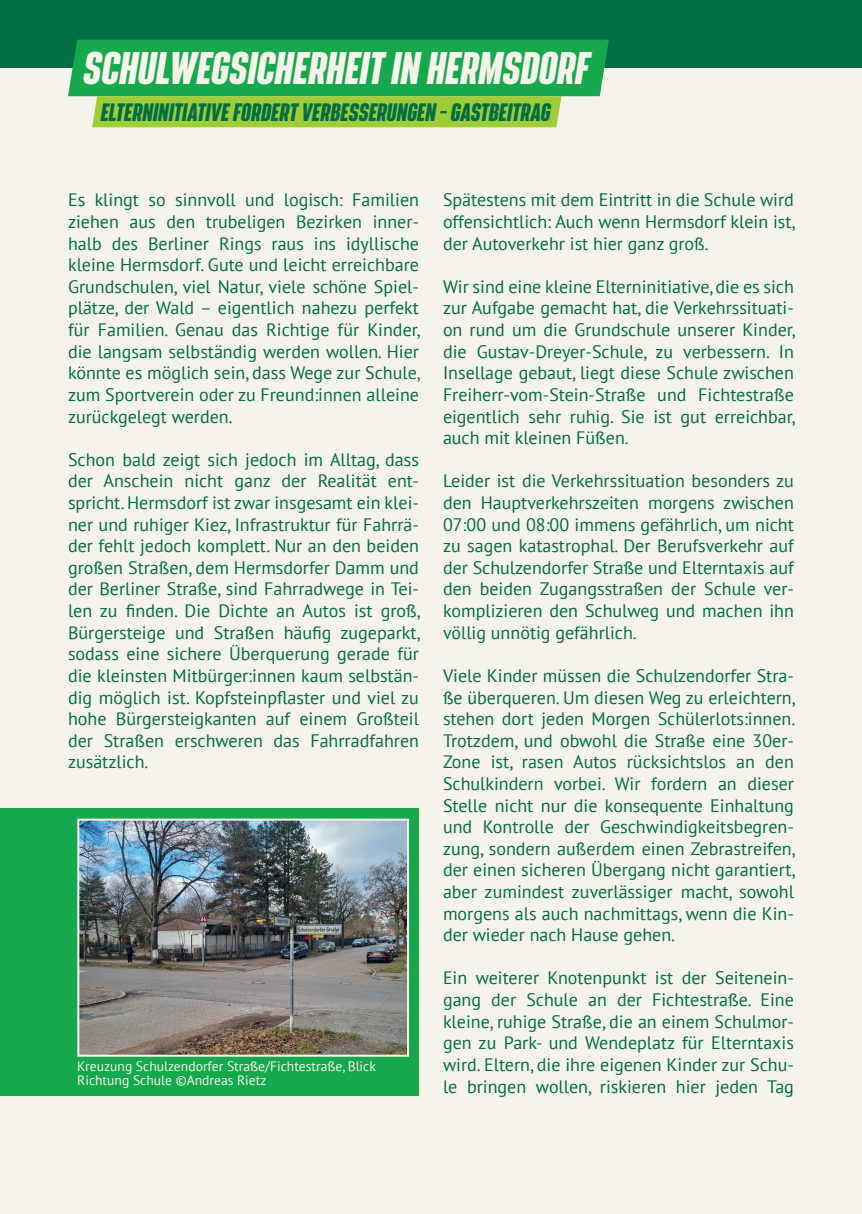
<style>
.page{position:relative;width:862px;height:1214px;background:#fff}
.page>*{position:absolute;margin:0;border:0;box-sizing:border-box;transform-origin:0 0}
.t1{font:italic 700 40px "Bereit";color:#f6f3eb}
.t2{font:italic 700 22px "Bereit";color:#006e44}
.t3{font:18px/21.6px "PT Sans";color:#006e44;text-align:justify}
.t4{font:13.6px/13.6px "PT Sans";color:#f6f3eb}
</style>
<div class="page">
<div style="left:0;top:0;width:862px;height:1213px;background:#f6f3eb"></div>
<div style="left:0;top:0;width:862px;height:68px;background:#006e44"></div>
<div style="left:0;top:808px;width:419px;height:287px;background:#15a84c"></div>
<img style="left:80px;top:821px;width:326px;height:232px">
<div style="left:77px;top:818px;width:332px;height:238px;border:2px solid #f6f3eb"></div>
<svg style="left:68px;top:40px;width:541px;height:87px;background:#4cb64f"></svg>
<h1 class="t1" style="left:84px;top:44px;width:508px">SCHULWEGSICHERHEIT IN HERMSDORF</h1>
<p class="t2" style="left:101px;top:99px;width:451px">ELTERNINITIATIVE FORDERT VERBESSERUNGEN – GASTBEITRAG</p>
<p class="t3" style="left:68px;top:189px;width:354px">Es klingt so sinnvoll und logisch: Familien ziehen aus den trubeligen Bezirken inner&shy;halb des Berliner Rings raus ins idyllische kleine Hermsdorf. Gute und leicht erreichbare Grundschulen, viel Natur, viele schöne Spiel&shy;plätze, der Wald – eigentlich nahezu perfekt für Familien. Genau das Richtige für Kinder, die langsam selbständig werden wollen. Hier könnte es möglich sein, dass Wege zur Schule, zum Sportverein oder zu Freund:innen alleine zurückgelegt werden.</p>
<p class="t3" style="left:68px;top:448px;width:354px">Schon bald zeigt sich jedoch im Alltag, dass der Anschein nicht ganz der Realität ent&shy;spricht. Hermsdorf ist zwar insgesamt ein klei&shy;ner und ruhiger Kiez, Infrastruktur für Fahrrä&shy;der fehlt jedoch komplett. Nur an den beiden großen Straßen, dem Hermsdorfer Damm und der Berliner Straße, sind Fahrradwege in Tei&shy;len zu finden. Die Dichte an Autos ist groß, Bürgersteige und Straßen häufig zugeparkt, sodass eine sichere Überquerung gerade für die kleinsten Mitbürger:innen kaum selbstän&shy;dig möglich ist. Kopfsteinpflaster und viel zu hohe Bürgersteigkanten auf einem Großteil der Straßen erschweren das Fahrradfahren zusätzlich.</p>
<p class="t4" style="left:77px;top:1059px;width:300px">Kreuzung Schulzendorfer Straße/Fichtestraße, Blick<br>Richtung Schule ©Andreas Rietz</p>
<p class="t3" style="left:443px;top:189px;width:354px">Spätestens mit dem Eintritt in die Schule wird offensichtlich: Auch wenn Hermsdorf klein ist, der Autoverkehr ist hier ganz groß.</p>
<p class="t3" style="left:443px;top:275px;width:354px">Wir sind eine kleine Elterninitiative, die es sich zur Aufgabe gemacht hat, die Verkehrssituati&shy;on rund um die Grundschule unserer Kinder, die Gustav-Dreyer-Schule, zu verbessern. In Insellage gebaut, liegt diese Schule zwischen Freiherr-vom-Stein-Straße und Fichtestraße eigentlich sehr ruhig. Sie ist gut erreichbar, auch mit kleinen Füßen.</p>
<p class="t3" style="left:443px;top:470px;width:352px">Leider ist die Verkehrssituation besonders zu den Hauptverkehrszeiten morgens zwischen 07:00 und 08:00 immens gefährlich, um nicht zu sagen katastrophal. Der Berufsverkehr auf der Schulzendorfer Straße und Elterntaxis auf den beiden Zugangsstraßen der Schule ver&shy;komplizieren den Schulweg und machen ihn völlig unnötig gefährlich.</p>
<p class="t3" style="left:443px;top:664px;width:354px">Viele Kinder müssen die Schulzendorfer Stra&shy;ße überqueren. Um diesen Weg zu erleichtern, stehen dort jeden Morgen Schülerlots:innen.<br>Trotzdem, und obwohl die Straße eine 30er-Zone ist, rasen Autos rücksichtslos an den Schulkindern vorbei. Wir fordern an dieser Stelle nicht nur die konsequente Einhaltung und Kontrolle der Geschwindigkeitsbegren&shy;zung, sondern außerdem einen Zebrastreifen, der einen sicheren Übergang nicht garantiert, aber zumindest zuverlässiger macht, sowohl morgens als auch nachmittags, wenn die Kin&shy;der wieder nach Hause gehen.</p>
<p class="t3" style="left:443px;top:966px;width:352px">Ein weiterer Knotenpunkt ist der Seitenein&shy;gang der Schule an der Fichtestraße. Eine kleine, ruhige Straße, die an einem Schulmor&shy;gen zu Park- und Wendeplatz für Elterntaxis wird. Eltern, die ihre eigenen Kinder zur Schu&shy;le bringen wollen, riskieren hier jeden Tag</p>
</div>
